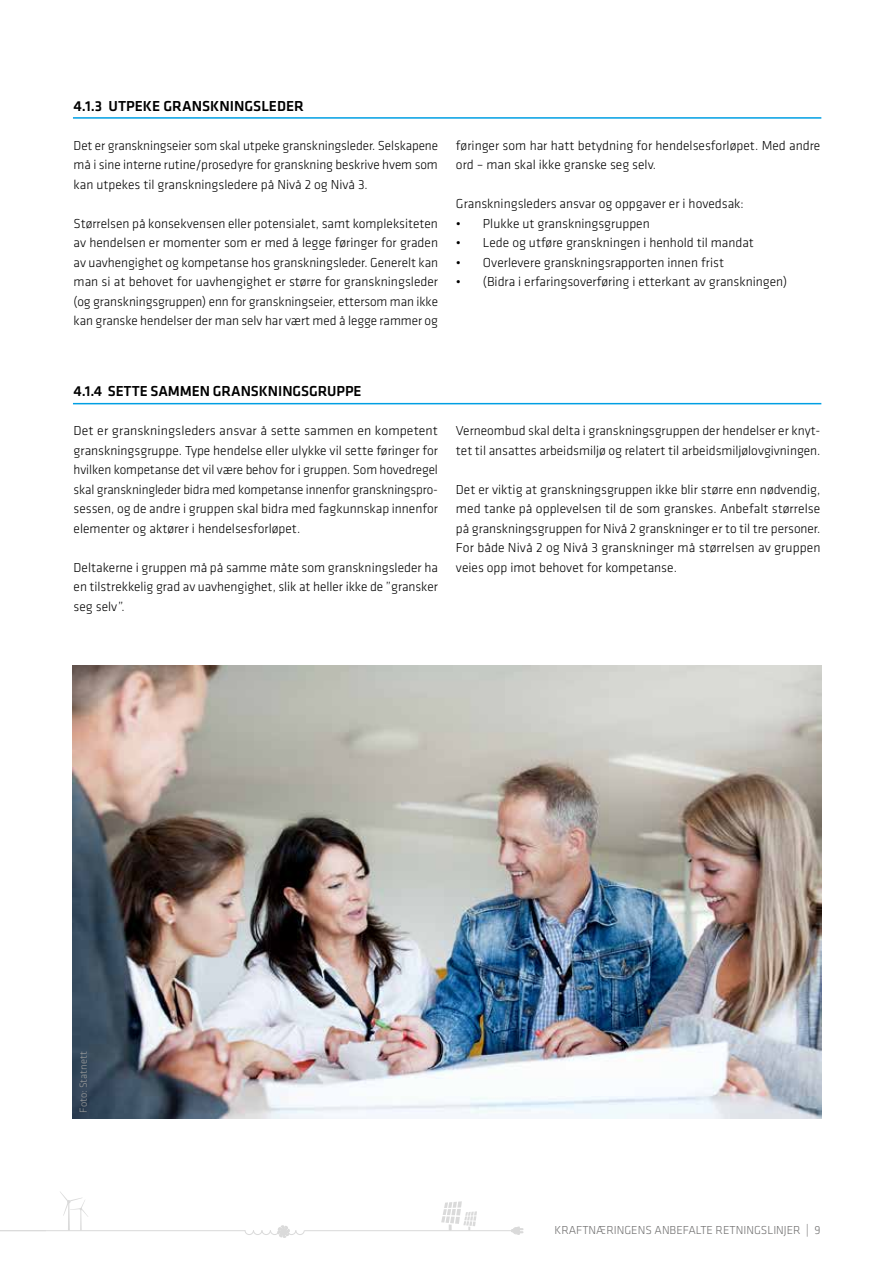
<style>
.page{position:relative;width:893px;height:1263px;background:#fff}
.page>*{position:absolute;margin:0;border:0;box-sizing:border-box;transform-origin:0 0}
.t1{font:500 15px "Klavika";letter-spacing:-.005em;color:#000}
.t2{font:300 13.5px/19.5px "Klavika";color:#000;text-align:justify}
.t3{font:300 12px "Klavika";color:#706f6f}
.t4{font:300 10.5px "Klavika";color:#9d9d9c}
.s1{font-size:12.75px}
</style>
<div class="page">
<hr style="left:304px;top:1230px;width:208px;height:1px;background:#dadada">
<svg style="left:60px;top:1192px;width:28px;height:38px"></svg>
<svg style="left:441px;top:1201px;width:36px;height:29px"></svg>
<svg style="left:511px;top:1227px;width:12px;height:7px"></svg>
<svg style="left:244px;top:1225px;width:61px;height:13px"></svg>
<hr style="left:0;top:1230px;width:245px;height:1px;background:#dadada">
<hr style="left:73px;top:117px;width:748px;height:2px;background:#009fe3">
<hr style="left:73px;top:403px;width:748px;height:1px;background:#009fe3">
<img style="left:73px;top:665px;width:748px;height:453px">
<p class="t1" style="left:74px;top:96px;width:232px">4.1.3 UTPEKE GRANSKNINGSLEDER</p>
<p class="t2" style="left:74px;top:135px;width:366px">Det er granskningseier som skal utpeke granskningsleder. Selskapene må i sine interne rutine/prosedyre for granskning beskrive hvem som kan utpekes til granskningsledere på Nivå 2 og Nivå 3.</p>
<p class="t2" style="left:74px;top:213px;width:366px">Størrelsen på konsekvensen eller potensialet, samt kompleksiteten av hendelsen er momenter som er med å legge føringer for graden av uavhengighet og kompetanse hos granskningsleder. Generelt kan man si at behovet for uavhengighet er større for granskningsleder (og granskningsgruppen) enn for granskningseier, ettersom man ikke kan granske hendelser der man selv har vært med å legge rammer og</p>
<p class="t2" style="left:456px;top:135px;width:366px">føringer som har hatt betydning for hendelsesforløpet. Med andre ord – man skal ikke granske seg selv.</p>
<p class="t2" style="left:456px;top:194px;width:289px">Granskningsleders ansvar og oppgaver er i hovedsak:</p>
<p class="t2" style="left:456px;top:213px;width:195px">• Plukke ut granskningsgruppen</p>
<p class="t2" style="left:456px;top:233px;width:299px">• Lede og utføre granskningen i henhold til mandat</p>
<p class="t2" style="left:456px;top:252px;width:270px">• Overlevere granskningsrapporten innen frist</p>
<p class="t2" style="left:456px;top:272px;width:333px">• (Bidra i erfaringsoverføring i etterkant av granskningen)</p>
<p class="t1" style="left:74px;top:381px;width:289px">4.1.4 SETTE SAMMEN GRANSKNINGSGRUPPE</p>
<p class="t2" style="left:74px;top:421px;width:366px">Det er granskningsleders ansvar å sette sammen en kompetent granskningsgruppe. Type hendelse eller ulykke vil sette føringer for hvilken kompetanse det vil være behov for i gruppen. Som hovedregel skal granskningleder bidra med kompetanse innenfor granskningspro&shy;sessen, og de andre i gruppen skal bidra med fagkunnskap innenfor elementer og aktører i hendelsesforløpet.</p>
<p class="t2" style="left:74px;top:558px;width:366px">Deltakerne i gruppen må på samme måte som granskningsleder ha en tilstrekkelig grad av uavhengighet, slik at heller ikke de ”gransker seg selv”.</p>
<p class="t2" style="left:456px;top:421px;width:366px">Verneombud skal delta i granskningsgruppen der hendelser er knyt&shy;tet til ansattes arbeidsmiljø og relatert til arbeidsmiljølovgivningen.</p>
<p class="t2" style="left:456px;top:480px;width:366px">Det er viktig at granskningsgruppen ikke blir større enn nødvendig, med tanke på opplevelsen til de som granskes. Anbefalt størrelse på granskningsgruppen for Nivå 2 granskninger er to til tre personer.<br>For både Nivå 2 og Nivå 3 granskninger må størrelsen av gruppen veies opp imot behovet for kompetanse.</p>
<p class="t4" style="left:77px;top:1112px;width:63px;rotate:-90deg">Foto: Statnett</p>
<p class="t3" style="left:554px;top:1222px;width:268px">KRAFTNÆRINGENS ANBEFALTE RETNINGSLINJER <span class="s1">|</span> 9</p>
</div>
